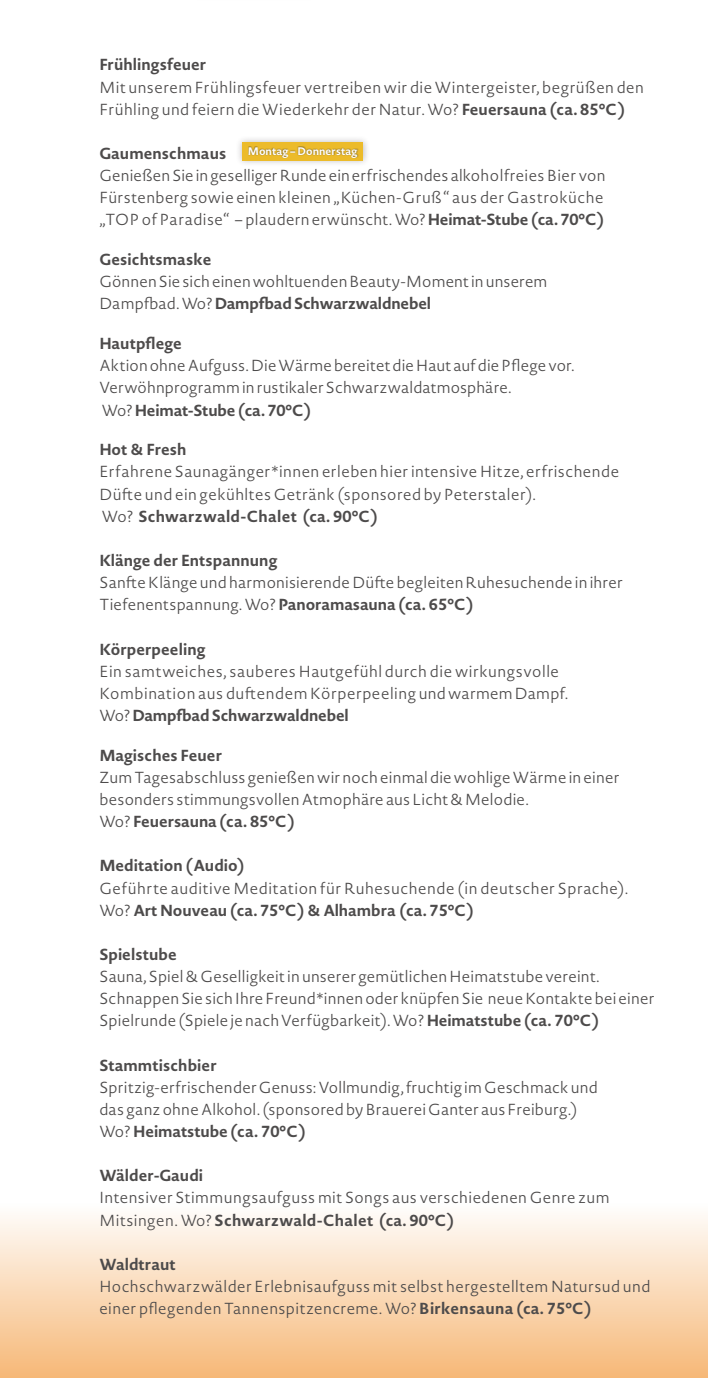
<style>
.page{position:relative;width:708px;height:1378px;background:#fff}
.page>*{position:absolute;margin:0;border:0;box-sizing:border-box;transform-origin:0 0}
.t1{font:300 15.75px/22.1px "Novel Sans Pro";letter-spacing:.015em;color:#4d4b4b}
.t2{font:300 15.75px/22.1px "Novel Sans Pro";letter-spacing:.035em;color:#4d4b4b}
.t3{font:700 15.75px "Novel Sans Pro";letter-spacing:.005em;color:#4d4b4b}
.t4{font:700 10.8px "Novel Sans Pro";letter-spacing:.005em;color:#fff}
.s1{font-weight:700}
</style>
<div class="page">
<div style="left:0;top:1203px;width:708px;height:175px;background:linear-gradient(to bottom,#fefefe,#f6b877)"></div>
<div style="left:236px;top:135px;width:134px;height:32px;background:#231f20;opacity:.3"></div>
<div style="left:242px;top:142px;width:121px;height:19px;background:#ecbb2a"></div>
<div style="left:248px;top:146px;width:111px;height:12px;background:#231f20;opacity:.5"></div>
<p class="t3" style="left:99px;top:53px;width:108px">Frühlingsfeuer</p>
<p class="t1" style="left:99px;top:76px;width:546px">Mit unserem Frühlingsfeuer vertreiben wir die Wintergeister, begrüßen den<br>Frühling und feiern die Wiederkehr der Natur. Wo? <span class="s1">Feuersauna (ca. 85°C)</span></p>
<p class="t3" style="left:99px;top:142px;width:128px">Gaumenschmaus</p>
<p class="t1" style="left:99px;top:164px;width:508px">Genießen Sie in geselliger Runde ein erfrischendes alkoholfreies Bier von<br>Fürstenberg sowie einen kleinen „Küchen-Gruß“ aus der Gastroküche „TOP of Paradise“ – plaudern erwünscht. Wo? <span class="s1">Heimat-Stube (ca. 70°C)</span></p>
<p class="t3" style="left:99px;top:248px;width:113px">Gesichtsmaske</p>
<p class="t1" style="left:99px;top:270px;width:450px">Gönnen Sie sich einen wohltuenden Beauty-Moment in unserem<br>Dampfbad. Wo? <span class="s1">Dampfbad Schwarzwaldnebel</span></p>
<p class="t3" style="left:99px;top:332px;width:84px">Hautpflege</p>
<p class="t1" style="left:99px;top:354px;width:477px">Aktion ohne Aufguss. Die Wärme bereitet die Haut auf die Pflege vor.<br>Verwöhnprogramm in rustikaler Schwarzwaldatmosphäre.<br>Wo? <span class="s1">Heimat-Stube (ca. 70°C)</span></p>
<p class="t3" style="left:99px;top:438px;width:89px">Hot &amp; Fresh</p>
<p class="t1" style="left:99px;top:461px;width:521px">Erfahrene Saunagänger*innen erleben hier intensive Hitze, erfrischende<br>Düfte und ein gekühltes Getränk (sponsored by Peterstaler).<br>Wo? <span class="s1">Schwarzwald-Chalet (ca. 90°C)</span></p>
<p class="t3" style="left:99px;top:549px;width:180px">Klänge der Entspannung</p>
<p class="t1" style="left:99px;top:571px;width:525px">Sanfte Klänge und harmonisierende Düfte begleiten Ruhesuchende in ihrer<br>Tiefenentspannung. Wo? <span class="s1">Panoramasauna (ca. 65°C)</span></p>
<p class="t3" style="left:99px;top:637px;width:108px">Körperpeeling</p>
<p class="t2" style="left:99px;top:660px;width:470px">Ein samtweiches, sauberes Hautgefühl durch die wirkungsvolle<br>Kombination aus duftendem Körperpeeling und warmem Dampf.<br>Wo? <span class="s1">Dampfbad Schwarzwaldnebel</span></p>
<p class="t3" style="left:99px;top:743px;width:124px">Magisches Feuer</p>
<p class="t1" style="left:99px;top:766px;width:522px">Zum Tagesabschluss genießen wir noch einmal die wohlige Wärme in einer besonders stimmungsvollen Atmophäre aus Licht &amp; Melodie.<br>Wo? <span class="s1">Feuersauna (ca. 85°C)</span></p>
<p class="t3" style="left:99px;top:854px;width:147px">Meditation (Audio)</p>
<p class="t2" style="left:99px;top:877px;width:531px">Geführte auditive Meditation für Ruhesuchende (in deutscher Sprache).<br>Wo? <span class="s1">Art Nouveau (ca. 75°C) &amp; Alhambra (ca. 75°C)</span></p>
<p class="t3" style="left:99px;top:942px;width:79px">Spielstube</p>
<p class="t1" style="left:99px;top:965px;width:557px">Sauna, Spiel &amp; Geselligkeit in unserer gemütlichen Heimatstube vereint.<br>Schnappen Sie sich Ihre Freund*innen oder knüpfen Sie neue Kontakte bei einer<br>Spielrunde (Spiele je nach Verfügbarkeit). Wo? <span class="s1">Heimatstube (ca. 70°C)</span></p>
<p class="t3" style="left:99px;top:1053px;width:119px">Stammtischbier</p>
<p class="t1" style="left:99px;top:1076px;width:500px">Spritzig-erfrischender Genuss: Vollmundig, fruchtig im Geschmack und das ganz ohne Alkohol. (sponsored by Brauerei Ganter aus Freiburg.)<br>Wo? <span class="s1">Heimatstube (ca. 70°C)</span></p>
<p class="t3" style="left:99px;top:1164px;width:105px">Wälder-Gaudi</p>
<p class="t1" style="left:99px;top:1186px;width:512px">Intensiver Stimmungsaufguss mit Songs aus verschiedenen Genre zum<br>Mitsingen. Wo? <span class="s1">Schwarzwald-Chalet (ca. 90°C)</span></p>
<p class="t3" style="left:99px;top:1252px;width:78px">Waldtraut</p>
<p class="t1" style="left:99px;top:1275px;width:552px">Hochschwarzwälder Erlebnisaufguss mit selbst hergestelltem Natursud und einer pflegenden Tannenspitzencreme. Wo? <span class="s1">Birkensauna (ca. 75°C)</span></p>
<p class="t4" style="left:248px;top:143px;width:111px">Montag – Donnerstag</p>
</div>
